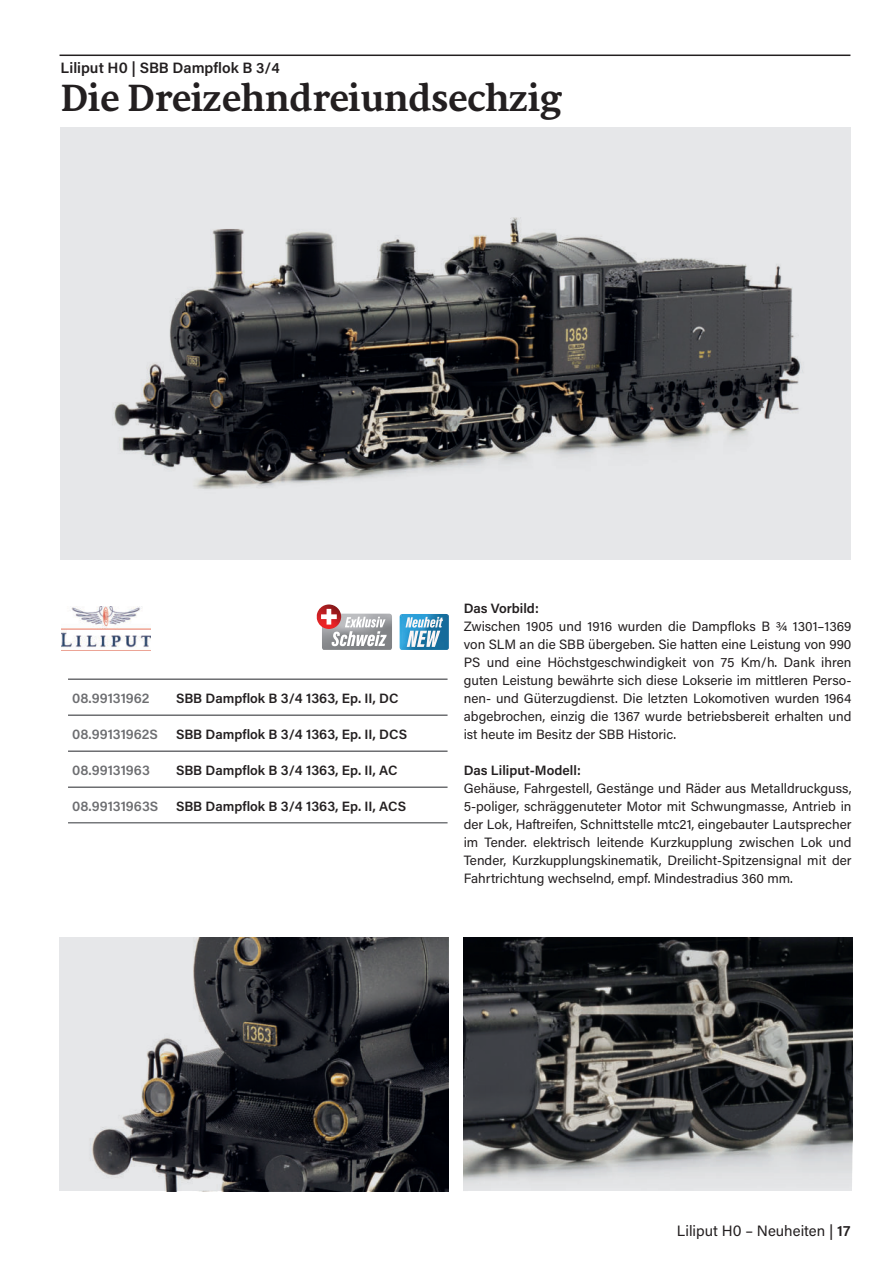
<style>
.page{position:relative;width:893px;height:1263px;background:#fff}
.page>*{position:absolute;margin:0;border:0;box-sizing:border-box;transform-origin:0 0}
.t1{font:700 39px "Sirba";letter-spacing:-.01em;color:#231f20}
.t2{font:600 15px "Acumin Pro";color:#231f20}
.t3{font:15px "Acumin Pro";color:#231f20}
.t4{font:13.5px/18px "Acumin Pro";color:#231f20;text-align:justify}
.t5{font:600 13.5px "Acumin Pro";color:#231f20}
.t6{font:600 13.5px "Acumin Pro";color:#6d6e71}
.s1{font-weight:500}
.s2{font-weight:600}
</style>
<div class="page">
<hr style="left:60px;top:55px;width:790px;height:1px;background:#231f20">
<hr style="left:68px;top:678px;width:380px;height:2px;background:#6d6e71">
<hr style="left:68px;top:714px;width:380px;height:2px;background:#6d6e71">
<hr style="left:68px;top:750px;width:380px;height:2px;background:#6d6e71">
<hr style="left:68px;top:786px;width:380px;height:2px;background:#6d6e71">
<hr style="left:68px;top:822px;width:380px;height:1px;background:#76787b">
<img style="left:400px;top:614px;width:49px;height:36px">
<svg style="left:405px;top:617px;width:38px;height:30px"></svg>
<img style="left:322px;top:614px;width:70px;height:36px">
<img style="left:317px;top:604px;width:22px;height:22px">
<svg style="left:321px;top:609px;width:66px;height:37px"></svg>
<img style="left:62px;top:606px;width:89px;height:42px">
<img style="left:62px;top:937px;width:387px;height:254px">
<img style="left:464px;top:937px;width:388px;height:254px">
<img style="left:62px;top:127px;width:789px;height:432px">
<p class="t2" style="left:61px;top:62px;width:221px">Liliput H0 | SBB Dampflok B 3/4</p>
<h1 class="t1" style="left:61px;top:82px;width:503px">Die Dreizehndreiundsechzig</h1>
<p class="t6" style="left:72px;top:693px;width:79px">08.99131962</p>
<p class="t5" style="left:176px;top:693px;width:224px">SBB Dampflok B 3/4 1363, Ep. II, DC</p>
<p class="t6" style="left:72px;top:729px;width:87px">08.99131962S</p>
<p class="t5" style="left:176px;top:729px;width:233px">SBB Dampflok B 3/4 1363, Ep. II, DCS</p>
<p class="t6" style="left:72px;top:765px;width:79px">08.99131963</p>
<p class="t5" style="left:176px;top:765px;width:223px">SBB Dampflok B 3/4 1363, Ep. II, AC</p>
<p class="t6" style="left:72px;top:801px;width:88px">08.99131963S</p>
<p class="t5" style="left:176px;top:801px;width:232px">SBB Dampflok B 3/4 1363, Ep. II, ACS</p>
<p class="t5" style="left:464px;top:603px;width:77px">Das Vorbild:</p>
<p class="t4" style="left:464px;top:618px;width:389px">Zwischen 1905 und 1916 wurden die Dampfloks B ¾ 1301–1369 von SLM an die SBB übergeben. Sie hatten eine Leistung von 990<br>PS und eine Höchstgeschwindigkeit von 75 Km/h. Dank ihren guten Leistung bewährte sich diese Lokserie im mittleren Perso&shy;nen- und Güterzugdienst. Die letzten Lokomotiven wurden 1964 abgebrochen, einzig die 1367 wurde betriebsbereit erhalten und ist heute im Besitz der SBB Historic.</p>
<p class="t5" style="left:464px;top:765px;width:119px">Das Liliput-Modell:</p>
<p class="t4" style="left:464px;top:780px;width:389px">Gehäuse, Fahrgestell, Gestänge und Räder aus Metalldruckguss, 5-poliger, schräggenuteter Motor mit Schwungmasse, Antrieb in der Lok, Haftreifen, Schnittstelle mtc21, eingebauter Lautsprecher im Tender. elektrisch leitende Kurzkupplung zwischen Lok und Tender, Kurzkupplungskinematik, Dreilicht-Spitzensignal mit der Fahrtrichtung wechselnd, empf. Mindestradius 360 mm.</p>
<p class="t3" style="left:677px;top:1223px;width:175px">Liliput H0 – Neuheiten <span class="s1">|</span> <span class="s2">17</span></p>
</div>
